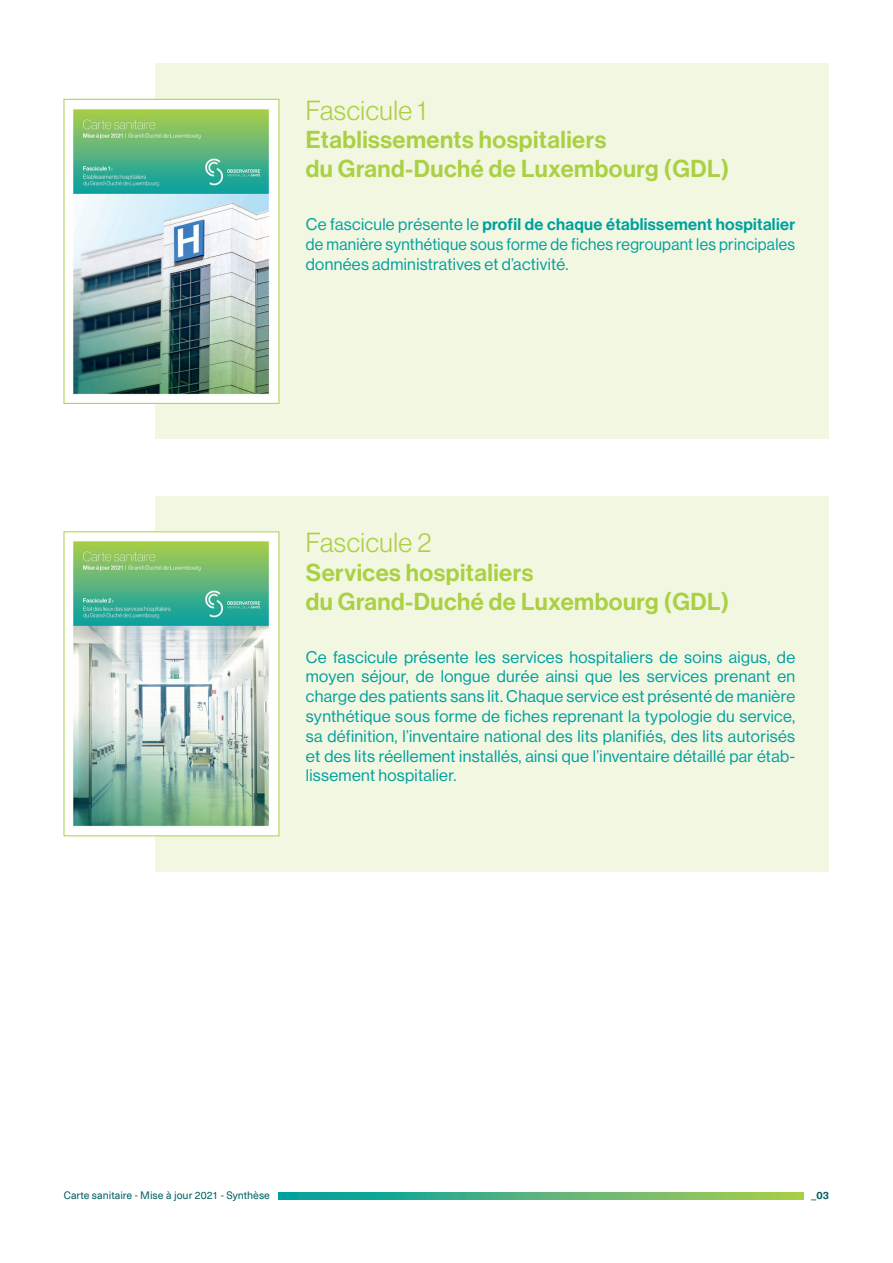
<style>
.page{position:relative;width:893px;height:1263px;background:#fff}
.page>*{position:absolute;margin:0;border:0;box-sizing:border-box;transform-origin:0 0}
.t1{font:27px "N Haas Grotesk DS Std 45 Lt";letter-spacing:.02em;color:#aad043}
.t2{font:24px/28.8px "N Haas Grotesk DS Std 65 Md";letter-spacing:.02em;color:#aad043}
.t3{font:16.5px/19.8px "N Haas Grotesk DS Std 55 Rg";letter-spacing:.02em;color:#00a09e;text-align:justify}
.t4{font:16.5px/19.8px "N Haas Grotesk DS Std 55 Rg";letter-spacing:.02em;color:#00a09e;scale:.96 1}
.t5{font:16.5px "N Haas Grotesk DS Std 65 Md";letter-spacing:.02em;color:#00a09e}
.t6{font:10.5px "Neue Haas Unica Pro";color:#005f60}
.t7{font:700 10.5px "Neue Haas Unica Pro";color:#005f60}
.s1{font-family:"N Haas Grotesk DS Std 55 Rg"}
</style>
<div class="page">
<div style="left:156px;top:64px;width:673px;height:375px;background:#f2f7e2"></div>
<div style="left:156px;top:496px;width:673px;height:375px;background:#f2f7e2"></div>
<img style="left:73px;top:101px;width:204px;height:300px">
<img style="left:73px;top:534px;width:204px;height:300px">
<svg style="left:279px;top:1192px;width:525px;height:7px;background:#55b479"></svg>
<h1 class="t1" style="left:306px;top:95px;width:122px">Fascicule 1</h1>
<h2 class="t2" style="left:306px;top:126px;width:425px">Etablissements hospitaliers<br>du Grand-Duché de Luxembourg (GDL)</h2>
<p class="t5" style="left:306px;top:215px;width:491px"><span class="s1">Ce fascicule présente le</span> profil de chaque établissement hospitalier</p>
<p class="t4" style="left:306px;top:234px;width:511px">de manière synthétique sous forme de fiches regroupant les principales données administratives et d’activité.</p>
<h1 class="t1" style="left:306px;top:528px;width:127px">Fascicule 2</h1>
<h2 class="t2" style="left:306px;top:559px;width:425px">Services hospitaliers<br>du Grand-Duché de Luxembourg (GDL)</h2>
<p class="t3" style="left:306px;top:647px;width:491px">Ce fascicule présente les services hospitaliers de soins aigus, de moyen séjour, de longue durée ainsi que les services prenant en charge des patients sans lit. Chaque service est présenté de manière synthétique sous forme de fiches reprenant la typologie du service, sa définition, l’inventaire national des lits planifiés, des lits autorisés et des lits réellement installés, ainsi que l’inventaire détaillé par étab&shy;lissement hospitalier.</p>
<p class="t6" style="left:64px;top:1189px;width:208px">Carte sanitaire - Mise à jour 2021 - Synthèse</p>
<p class="t7" style="left:811px;top:1189px;width:19px">_03</p>
</div>
